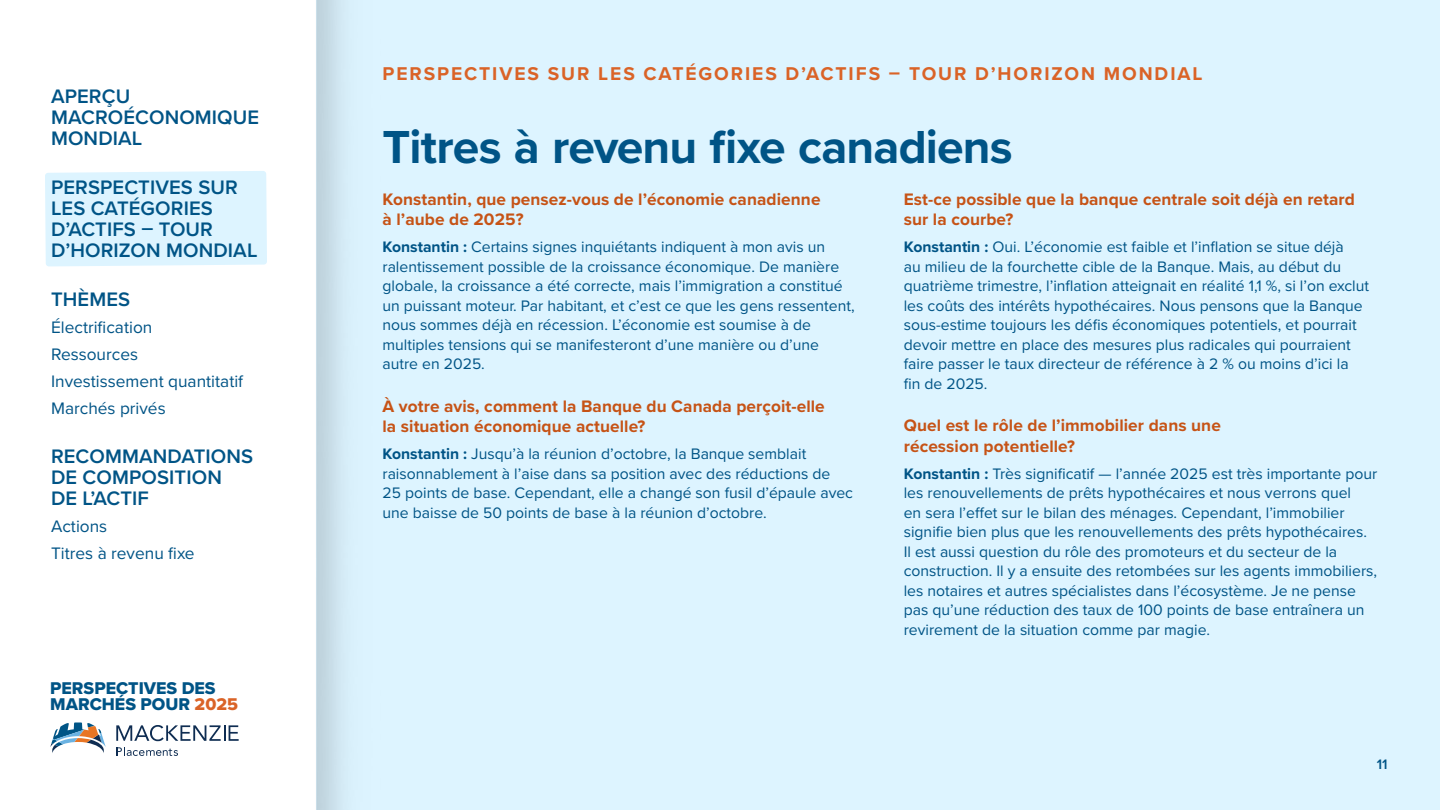
<style>
.page{position:relative;width:1440px;height:810px;background:#fff}
.page>*{position:absolute;margin:0;border:0;box-sizing:border-box;transform-origin:0 0}
.t1{font:700 48px "Proxima Nova";letter-spacing:-.02em;color:#005486}
.t2{font:600 20.25px/21px "Proxima Nova";letter-spacing:.005em;color:#005486}
.t3{font:700 19.2px "Proxima Nova";letter-spacing:.1em;color:#da6327}
.t4{font:17.62px/16.5px "Proxima Nova Extrabld";color:#005486}
.H4-Question{font:700 17.25px/20.2px "Proxima Nova";letter-spacing:.005em;color:#c65316}
.t5{font:17.25px "Proxima Nova";color:#005486}
.Body-blue{font:15.75px/19.5px "Proxima Nova";color:#005486}
.t6{font:600 14.25px "Proxima Nova";color:#005486}
.s1{color:#da6327}
.s2{font-weight:700}
</style>
<div class="page">
<div style="left:316px;top:0;width:1124px;height:810px;background:#ddf4ff"></div>
<div style="left:45px;top:171px;width:222px;height:95px;background:#ddf4ff"></div>
<svg style="left:50px;top:722px;width:56px;height:31px"></svg>
<svg style="left:116px;top:725px;width:123px;height:16px"></svg>
<svg style="left:116px;top:747px;width:62px;height:9px"></svg>
<p class="t2" style="left:51px;top:85px;width:210px">APERÇU<br>MACROÉCONOMIQUE<br>MONDIAL</p>
<p class="t2" style="left:51px;top:176px;width:208px">PERSPECTIVES SUR<br>LES CATÉGORIES<br>D’ACTIFS – TOUR<br>D’HORIZON MONDIAL</p>
<p class="t2" style="left:51px;top:288px;width:81px">THÈMES</p>
<p class="t5" style="left:51px;top:314px;width:103px">Électrification</p>
<p class="t5" style="left:51px;top:341px;width:89px">Ressources</p>
<p class="t5" style="left:51px;top:368px;width:194px">Investissement quantitatif</p>
<p class="t5" style="left:51px;top:395px;width:116px">Marchés privés</p>
<p class="t2" style="left:51px;top:445px;width:204px">RECOMMANDATIONS<br>DE COMPOSITION<br>DE L’ACTIF</p>
<p class="t5" style="left:51px;top:513px;width:58px">Actions</p>
<p class="t5" style="left:51px;top:540px;width:145px">Titres à revenu fixe</p>
<p class="t4" style="left:50px;top:679px;width:189px">PERSPECTIVES DES<br>MARCHÉS POUR <span class="s1">2025</span></p>
<p class="t3" style="left:382px;top:60px;width:822px">PERSPECTIVES SUR LES CATÉGORIES D’ACTIFS – TOUR D’HORIZON MONDIAL</p>
<h3 class="t1" style="left:383px;top:111px;width:632px">Titres à revenu fixe canadiens</h3>
<h4 class="H4-Question" style="left:382px;top:189px;width:440px">Konstantin, que pensez-vous de l’économie canadienne à l’aube de 2025?</h4>
<p class="Body-blue" style="left:382px;top:236px;width:474px"><span class="s2">Konstantin :</span> Certains signes inquiétants indiquent à mon avis un ralentissement possible de la croissance économique. De manière globale, la croissance a été correcte, mais l’immigration a constitué un puissant moteur. Par habitant, et c’est ce que les gens ressentent, nous sommes déjà en récession. L’économie est soumise à de multiples tensions qui se manifesteront d’une manière ou d’une autre en 2025.</p>
<h4 class="H4-Question" style="left:382px;top:396px;width:444px">À votre avis, comment la Banque du Canada perçoit-elle la situation économique actuelle?</h4>
<p class="Body-blue" style="left:382px;top:443px;width:472px"><span class="s2">Konstantin :</span> Jusqu’à la réunion d’octobre, la Banque semblait raisonnablement à l’aise dans sa position avec des réductions de<br>25 points de base. Cependant, elle a changé son fusil d’épaule avec une baisse de 50 points de base à la réunion d’octobre.</p>
<h4 class="H4-Question" style="left:904px;top:189px;width:453px">Est-ce possible que la banque centrale soit déjà en retard sur la courbe?</h4>
<p class="Body-blue" style="left:904px;top:236px;width:467px"><span class="s2">Konstantin :</span> Oui. L’économie est faible et l’inflation se situe déjà<br>au milieu de la fourchette cible de la Banque. Mais, au début du quatrième trimestre, l’inflation atteignait en réalité 1,1 %, si l’on exclut les coûts des intérêts hypothécaires. Nous pensons que la Banque sous-estime toujours les défis économiques potentiels, et pourrait devoir mettre en place des mesures plus radicales qui pourraient faire passer le taux directeur de référence à 2 % ou moins d’ici la fin de 2025.</p>
<h4 class="H4-Question" style="left:904px;top:415px;width:319px">Quel est le rôle de l’immobilier dans une récession potentielle?</h4>
<p class="Body-blue" style="left:904px;top:463px;width:475px"><span class="s2">Konstantin :</span> Très significatif — l’année 2025 est très importante pour les renouvellements de prêts hypothécaires et nous verrons quel<br>en sera l’effet sur le bilan des ménages. Cependant, l’immobilier signifie bien plus que les renouvellements des prêts hypothécaires.<br>Il est aussi question du rôle des promoteurs et du secteur de la construction. Il y a ensuite des retombées sur les agents immobiliers, les notaires et autres spécialistes dans l’écosystème. Je ne pense pas qu’une réduction des taux de 100 points de base entraînera un revirement de la situation comme par magie.</p>
<p class="t6" style="left:1377px;top:753px;width:12px">11</p>
</div>
